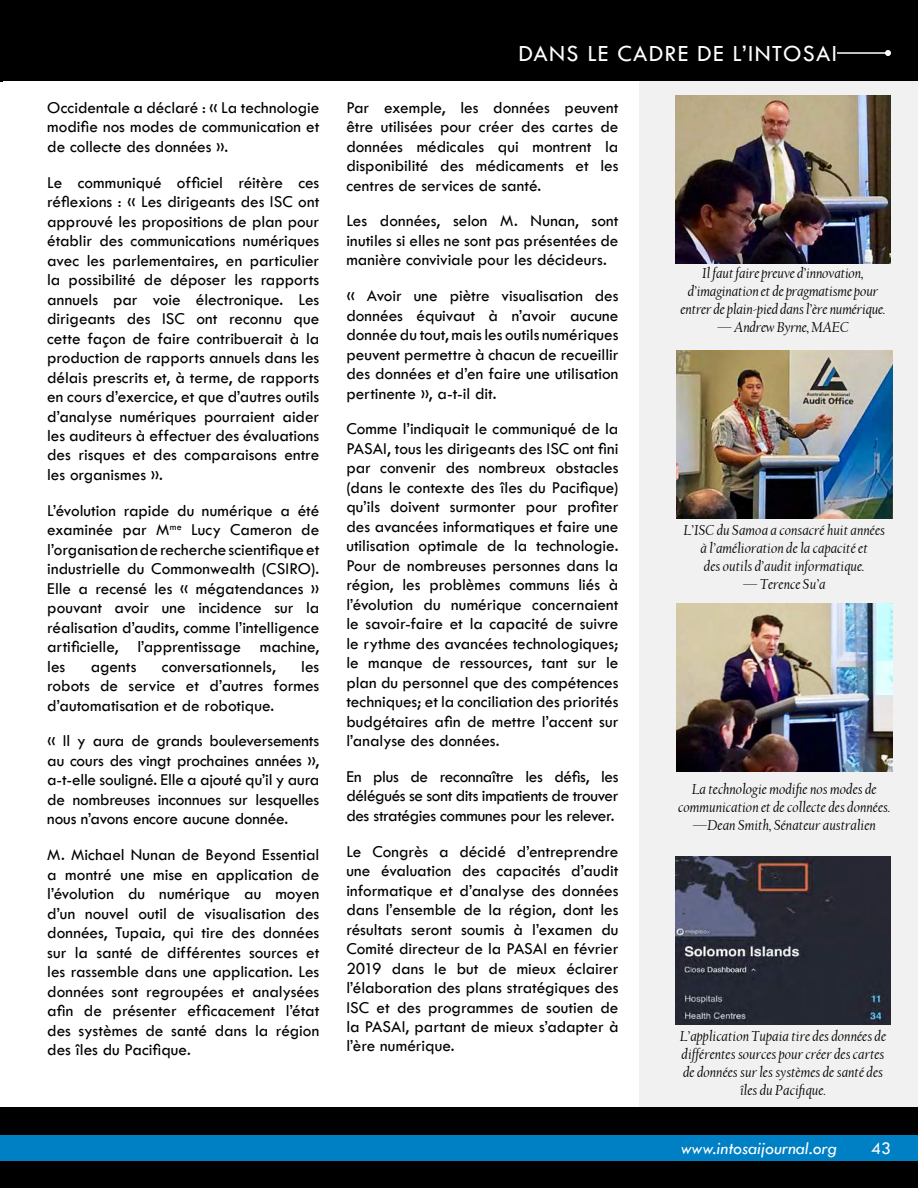
<style>
.page{position:relative;width:918px;height:1188px;background:#fff}
.page>*{position:absolute;margin:0;border:0;box-sizing:border-box;transform-origin:0 0}
.t1{font:24px "Tw Cen";letter-spacing:.05em;color:#fff}
.t2{font:italic 18px "Tw Cen";color:#fff}
.t3{font:18px "Tw Cen";color:#fff}
.t4{font:17.25px/19.5px "Tw Cen";letter-spacing:-.005em;color:#000;text-align:justify}
.t5{font:italic 15px/18px "Californian FB";color:#000;text-align:center}
</style>
<div class="page">
<div style="left:640px;top:67px;width:278px;height:1047px;background:#f1f1f2"></div>
<div style="left:0;top:1107px;width:918px;height:81px;background:#000"></div>
<div style="left:0;top:1135px;width:918px;height:26px;background:#0080c4"></div>
<div style="left:0;top:0;width:918px;height:81px;background:#000"></div>
<hr style="left:837px;top:52px;width:51px;height:2px;background:#fff">
<svg style="left:885px;top:50px;width:6px;height:6px"></svg>
<img style="left:675px;top:96px;width:216px;height:168px">
<img style="left:676px;top:603px;width:216px;height:169px">
<img style="left:676px;top:350px;width:216px;height:169px">
<img style="left:675px;top:856px;width:216px;height:169px">
<p class="t4" style="left:47px;top:98px;width:274px">Occidentale a déclaré : « La technologie modifie nos modes de communication et de collecte des données ».</p>
<p class="t4" style="left:47px;top:172px;width:274px">Le communiqué officiel réitère ces réflexions : « Les dirigeants des ISC ont approuvé les propositions de plan pour établir des communications numériques avec les parlementaires, en particulier la possibilité de déposer les rapports annuels par voie électronique. Les dirigeants des ISC ont reconnu que cette façon de faire contribuerait à la production de rapports annuels dans les délais prescrits et, à terme, de rapports en cours d’exercice, et que d’autres outils d’analyse numériques pourraient aider les auditeurs à effectuer des évaluations des risques et des comparaisons entre les organismes ».</p>
<p class="t4" style="left:47px;top:500px;width:274px">L’évolution rapide du numérique a été examinée par M<sup>me</sup> Lucy Cameron de l’organisation de recherche scientifique et industrielle du Commonwealth (CSIRO).<br>Elle a recensé les « mégatendances » pouvant avoir une incidence sur la réalisation d’audits, comme l’intelligence artificielle, l’apprentissage machine, les</p>
<p class="t4" style="left:47px;top:656px;width:274px;text-indent:254px">les robots de service et d’autres formes d’automatisation et de robotique.</p>
<p class="t4" style="left:47px;top:731px;width:274px">« Il y aura de grands bouleversements au cours des vingt prochaines années », a‑t‑elle souligné. Elle a ajouté qu’il y aura de nombreuses inconnues sur lesquelles nous n’avons encore aucune donnée.</p>
<p class="t4" style="left:47px;top:845px;width:274px">M. Michael Nunan de Beyond Essential a montré une mise en application de l’évolution du numérique au moyen d’un nouvel outil de visualisation des données, Tupaia, qui tire des données sur la santé de différentes sources et les rassemble dans une application. Les données sont regroupées et analysées afin de présenter efficacement l’état des systèmes de santé dans la région des îles du Pacifique.</p>
<p class="t4" style="left:91px;top:656px;width:47px">agents</p>
<p class="t4" style="left:162px;top:656px;width:115px">conversationnels,</p>
<h1 class="t1" style="left:518px;top:39px;width:320px">DANS LE CADRE DE L’INTOSAI</h1>
<p class="t4" style="left:346px;top:97px;width:274px">Par exemple, les données peuvent être utilisées pour créer des cartes de données médicales qui montrent la disponibilité des médicaments et les centres de services de santé.</p>
<p class="t4" style="left:346px;top:211px;width:274px">Les données, selon M. Nunan, sont inutiles si elles ne sont pas présentées de manière conviviale pour les décideurs.</p>
<p class="t4" style="left:346px;top:286px;width:274px">« Avoir une piètre visualisation des données équivaut à n’avoir aucune donnée du tout, mais les outils numériques peuvent permettre à chacun de recueillir des données et d’en faire une utilisation pertinente », a‑t‑il dit.</p>
<p class="t4" style="left:346px;top:419px;width:274px">Comme l’indiquait le communiqué de la PASAI, tous les dirigeants des ISC ont fini par convenir des nombreux obstacles (dans le contexte des îles du Pacifique) qu’ils doivent surmonter pour profiter des avancées informatiques et faire une utilisation optimale de la technologie.<br>Pour de nombreuses personnes dans la région, les problèmes communs liés à l’évolution du numérique concernaient le savoir-faire et la capacité de suivre le rythme des avancées technologiques; le manque de ressources, tant sur le plan du personnel que des compétences techniques; et la conciliation des priorités budgétaires afin de mettre l’accent sur l’analyse des données.</p>
<p class="t4" style="left:346px;top:767px;width:274px">En plus de reconnaître les défis, les délégués se sont dits impatients de trouver des stratégies communes pour les relever.</p>
<p class="t4" style="left:346px;top:841px;width:274px">Le Congrès a décidé d’entreprendre une évaluation des capacités d’audit informatique et d’analyse des données dans l’ensemble de la région, dont les résultats seront soumis à l’examen du Comité directeur de la PASAI en février 2019 dans le but de mieux éclairer l’élaboration des plans stratégiques des ISC et des programmes de soutien de la PASAI, partant de mieux s’adapter à l’ère numérique.</p>
<p class="t5" style="left:681px;top:265px;width:206px">Il faut faire preuve d’innovation, d’imagination et de pragmatisme pour entrer de plain-pied dans l’ère numérique.</p>
<p class="t5" style="left:717px;top:319px;width:133px">— Andrew Byrne, MAEC</p>
<p class="t5" style="left:683px;top:522px;width:203px">L’ISC du Samoa a consacré huit années à l’amélioration de la capacité et<br>des outils d’audit informatique.</p>
<p class="t5" style="left:743px;top:576px;width:84px">— Terence Su’a</p>
<p class="t5" style="left:678px;top:781px;width:214px">La technologie modifie nos modes de communication et de collecte des données. —Dean Smith, Sénateur australien</p>
<p class="t5" style="left:680px;top:1027px;width:208px">L’application Tupaia tire des données de différentes sources pour créer des cartes de données sur les systèmes de santé des îles du Pacifique.</p>
<p class="t2" style="left:681px;top:1138px;width:158px">www.intosaijournal.org</p>
<p class="t3" style="left:871px;top:1138px;width:21px">43</p>
</div>
